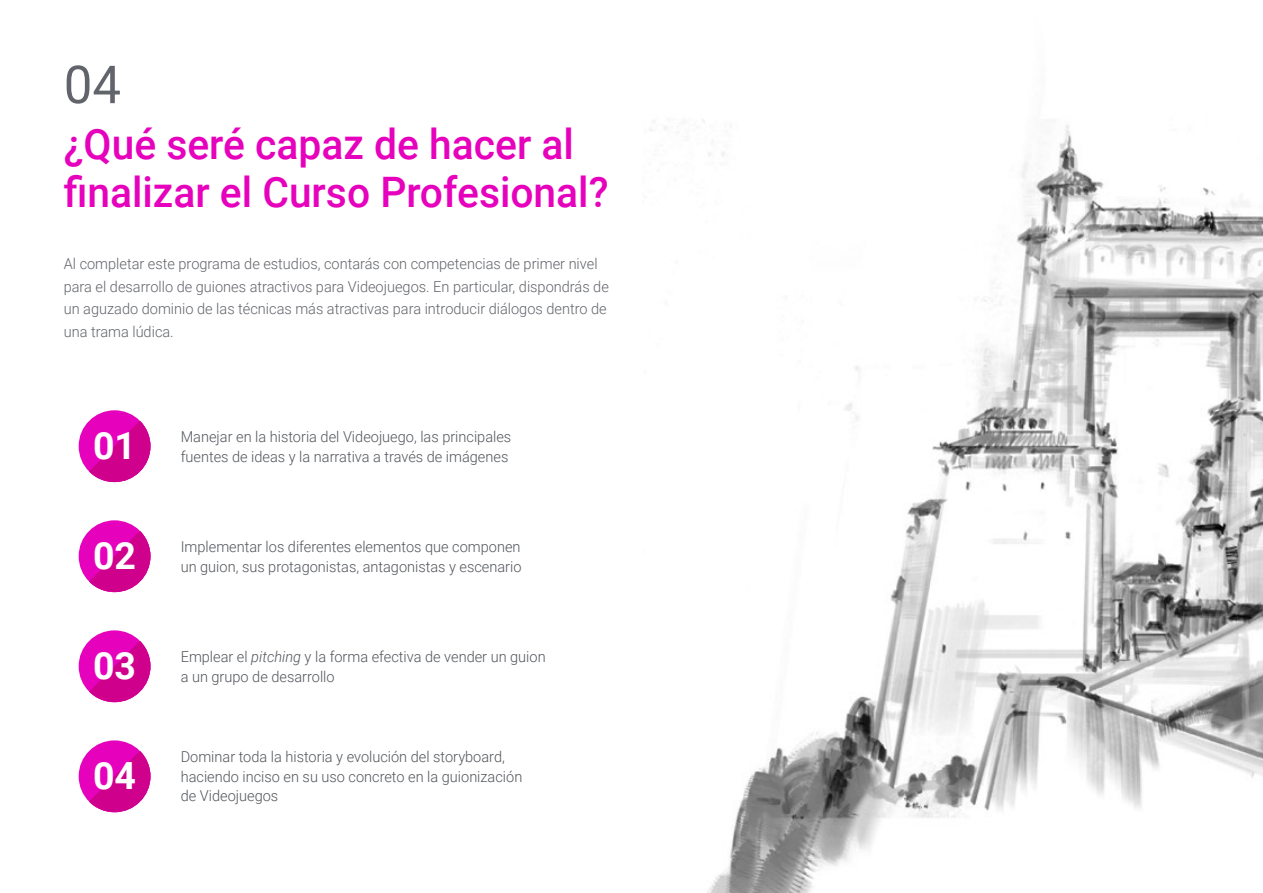
<style>
.page{position:relative;width:1263px;height:893px;background:#fff}
.page>*{position:absolute;margin:0;border:0;box-sizing:border-box;transform-origin:0 0}
.t1{font:52.5px "Roboto";color:#61646a}
.t2{font:500 42px/48px "Roboto";color:#e602bd}
.t3{font:700 37.5px "Roboto";color:#fff}
.t4{font:300 15px/19.5px "Roboto";color:#52555b}
.t5{font:300 15px/22.5px "Roboto";color:#61646a}
.s1{font-style:italic}
</style>
<div class="page">
<div style="left:79px;top:520px;width:71px;height:72px;background:#e602bd;border-radius:50%"></div>
<svg style="left:89px;top:531px;width:61px;height:61px"></svg>
<div style="left:79px;top:740px;width:71px;height:72px;background:#e602bd;border-radius:50%"></div>
<svg style="left:89px;top:751px;width:61px;height:61px"></svg>
<div style="left:79px;top:630px;width:71px;height:72px;background:#e602bd;border-radius:50%"></div>
<svg style="left:89px;top:641px;width:61px;height:61px"></svg>
<div style="left:79px;top:410px;width:71px;height:72px;background:#e602bd;border-radius:50%"></div>
<svg style="left:89px;top:421px;width:61px;height:61px"></svg>
<img style="left:650px;top:120px;width:613px;height:773px">
<h1 class="t1" style="left:64px;top:48px;width:59px">04</h1>
<h2 class="t2" style="left:64px;top:119px;width:546px">¿Qué seré capaz de hacer al finalizar el Curso Profesional?</h2>
<p class="t5" style="left:64px;top:252px;width:547px">Al completar este programa de estudios, contarás con competencias de primer nivel para el desarrollo de guiones atractivos para Videojuegos. En particular, dispondrás de un aguzado dominio de las técnicas más atractivas para introducir diálogos dentro de una trama lúdica.</p>
<h3 class="t3" style="left:93px;top:419px;width:45px">01</h3>
<p class="t4" style="left:181px;top:426px;width:332px">Manejar en la historia del Videojuego, las principales</p>
<p class="t4" style="left:181px;top:446px;width:329px">fuentes de ideas y la narrativa a través de imágenes</p>
<h3 class="t3" style="left:93px;top:529px;width:45px">02</h3>
<p class="t4" style="left:181px;top:536px;width:342px">Implementar los diferentes elementos que componen un guion, sus protagonistas, antagonistas y escenario</p>
<h3 class="t3" style="left:93px;top:639px;width:45px">03</h3>
<p class="t4" style="left:181px;top:646px;width:366px">Emplear el <span class="s1">pitching</span> y la forma efectiva de vender un guion a un grupo de desarrollo</p>
<h3 class="t3" style="left:93px;top:749px;width:45px">04</h3>
<p class="t4" style="left:181px;top:747px;width:343px">Dominar toda la historia y evolución del storyboard, haciendo inciso en su uso concreto en la guionización de Videojuegos</p>
</div>
